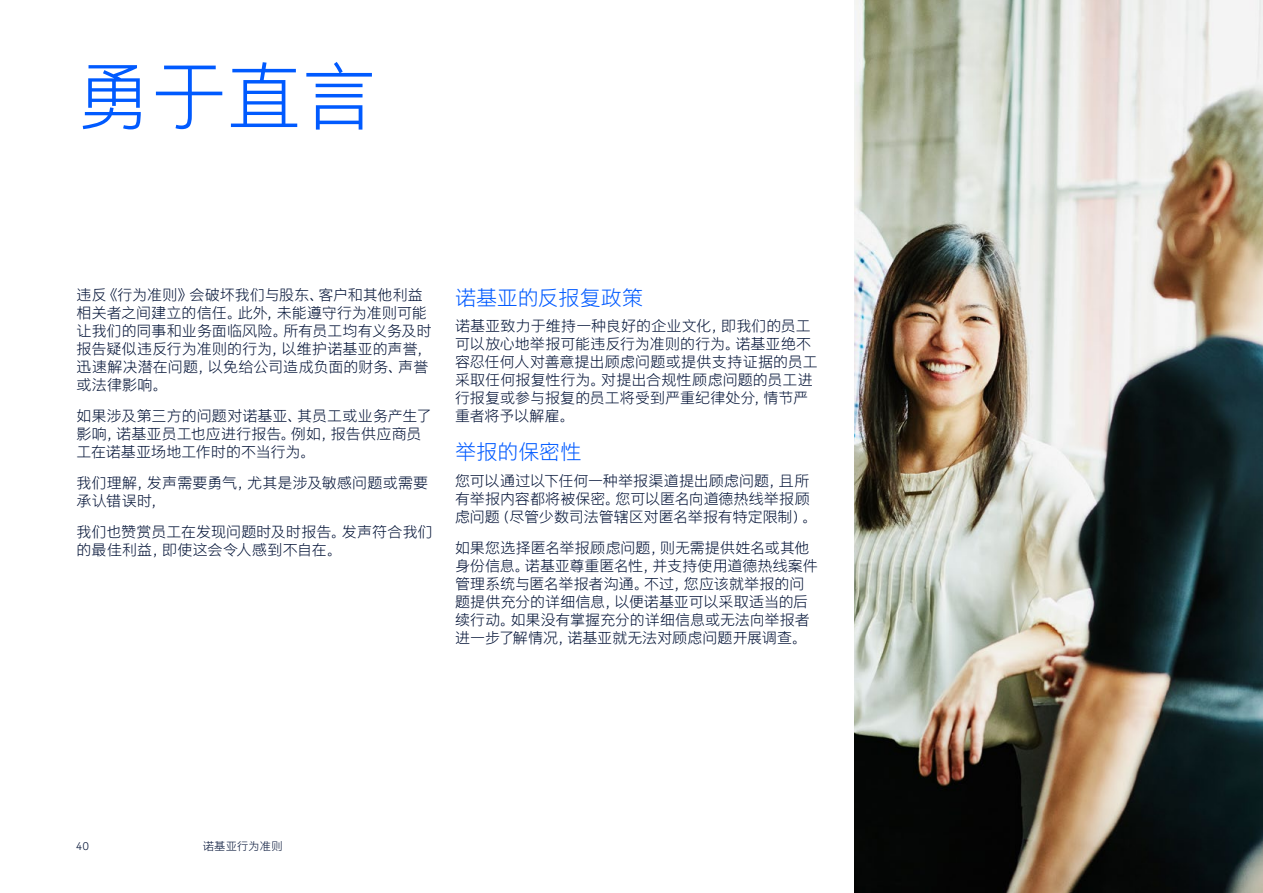
<style>
.page{position:relative;width:1263px;height:893px;background:#fff}
.page>*{position:absolute;margin:0;border:0;box-sizing:border-box;transform-origin:0 0}
.t1{font:300 75px "Nokia Pure Headline Chinese";color:#005aff}
.t2{font:300 21px "Nokia Pure Headline Chinese";color:#005aff}
.t3{font:300 15px/18px "Nokia Pure Headline Chinese";letter-spacing:.005em;color:#001135}
.t4{font:300 11.25px "Nokia Pure Headline Chinese";letter-spacing:.015em;color:#001135}
</style>
<div class="page">
<img style="left:855px;top:0;width:408px;height:893px">
<h1 class="t1" style="left:77px;top:47px;width:302px">勇于直言</h1>
<p class="t3" style="left:77px;top:286px;width:357px">违反《行为准则》会破坏我们与股东、客户和其他利益相关者之间建立的信任。此外，未能遵守行为准则可能让我们的同事和业务面临风险。所有员工均有义务及时报告疑似违反行为准则的行为，以维护诺基亚的声誉，迅速解决潜在问题，以免给公司造成负面的财务、声誉或法律影响。</p>
<p class="t3" style="left:77px;top:406px;width:356px">如果涉及第三方的问题对诺基亚、其员工或业务产生了影响，诺基亚员工也应进行报告。例如，报告供应商员工在诺基亚场地工作时的不当行为。</p>
<p class="t3" style="left:77px;top:473px;width:353px">我们理解，发声需要勇气，尤其是涉及敏感问题或需要承认错误时，</p>
<p class="t3" style="left:77px;top:522px;width:358px">我们也赞赏员工在发现问题时及时报告。发声符合我们的最佳利益，即使这会令人感到不自在。</p>
<h2 class="t2" style="left:455px;top:284px;width:190px">诺基亚的反报复政策</h2>
<p class="t3" style="left:455px;top:317px;width:364px">诺基亚致力于维持一种良好的企业文化，即我们的员工可以放心地举报可能违反行为准则的行为。诺基亚绝不容忍任何人对善意提出顾虑问题或提供支持证据的员工采取任何报复性行为。对提出合规性顾虑问题的员工进行报复或参与报复的员工将受到严重纪律处分，情节严重者将予以解雇。</p>
<h2 class="t2" style="left:455px;top:438px;width:128px">举报的保密性</h2>
<p class="t3" style="left:455px;top:471px;width:364px">您可以通过以下任何一种举报渠道提出顾虑问题，且所有举报内容都将被保密。您可以匿名向道德热线举报顾虑问题（尽管少数司法管辖区对匿名举报有特定限制）。</p>
<p class="t3" style="left:455px;top:538px;width:364px">如果您选择匿名举报顾虑问题，则无需提供姓名或其他身份信息。诺基亚尊重匿名性，并支持使用道德热线案件管理系统与匿名举报者沟通。不过，您应该就举报的问题提供充分的详细信息，以便诺基亚可以采取适当的后续行动。如果没有掌握充分的详细信息或无法向举报者进一步了解情况，诺基亚就无法对顾虑问题开展调查。</p>
<p class="t4" style="left:76px;top:839px;width:15px">40</p>
<p class="t4" style="left:203px;top:839px;width:81px">诺基亚行为准则</p>
</div>
